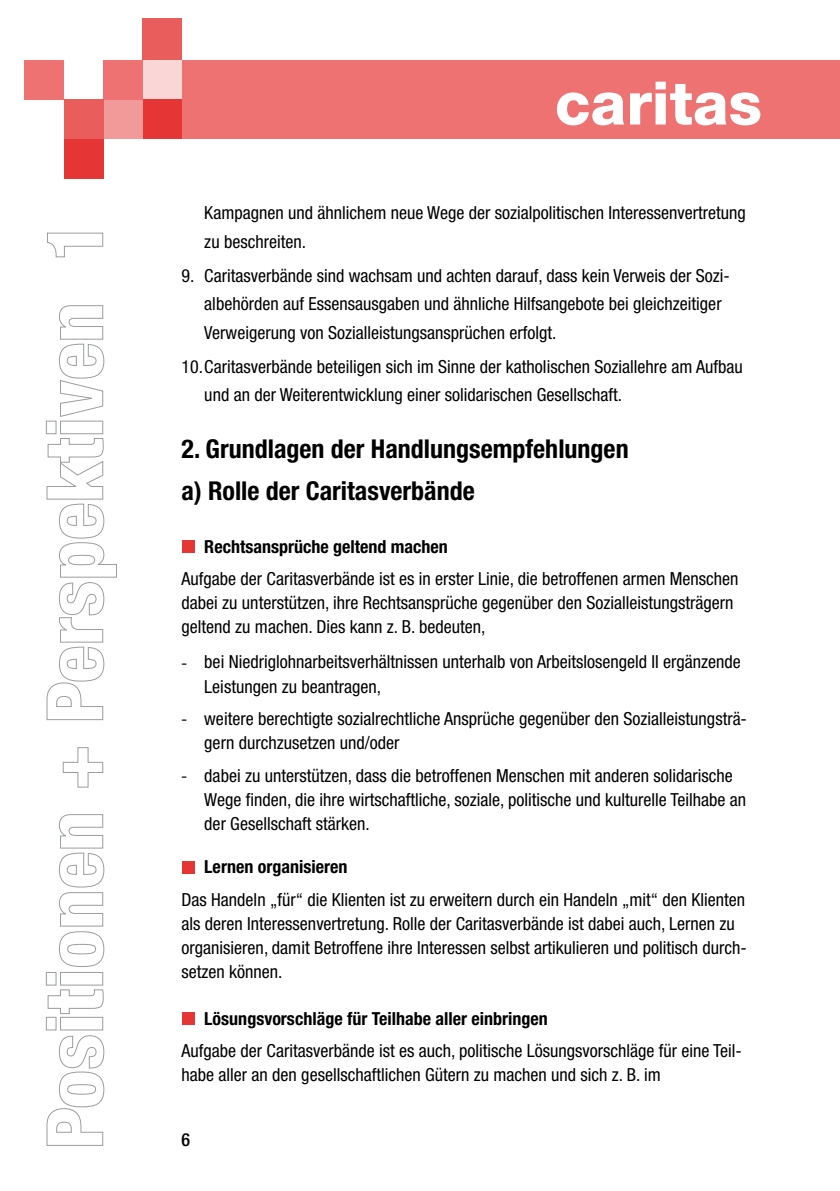
<style>
.page{position:relative;width:840px;height:1191px;background:#fff}
.page>*{position:absolute;margin:0;border:0;box-sizing:border-box;transform-origin:0 0}
.t1{font:800 60px "Helvetica Neue";color:#fff}
.t2{font:700 condensed 26px/42.6px "Helvetica Neue";color:#000}
.t3{font:condensed 18px/24px "Helvetica Neue";color:#000}
.t4{font:700 condensed 18px "Helvetica Neue";color:#000}
.t5{font:18px "Myriad Pro";color:#000}
.t6{font:500 condensed 18px "Helvetica Neue";color:#000}
</style>
<div class="page">
<div style="left:181px;top:60px;width:658px;height:79px;background:#ed7271"></div>
<svg style="left:45px;top:814px;width:60px;height:332px"></svg>
<svg style="left:62px;top:747px;width:42px;height:41px"></svg>
<svg style="left:45px;top:305px;width:72px;height:415px"></svg>
<svg style="left:47px;top:232px;width:57px;height:26px"></svg>
<div style="left:143px;top:60px;width:39px;height:40px;background:#fad7d6"></div>
<div style="left:143px;top:100px;width:39px;height:39px;background:#e53534"></div>
<div style="left:103px;top:100px;width:40px;height:39px;background:#f29a99"></div>
<div style="left:143px;top:18px;width:39px;height:42px;background:#ea5d5d"></div>
<div style="left:103px;top:60px;width:40px;height:40px;background:#ed7271"></div>
<div style="left:64px;top:100px;width:39px;height:39px;background:#ea5d5d"></div>
<div style="left:64px;top:139px;width:39px;height:39px;background:#e53534"></div>
<div style="left:25px;top:60px;width:39px;height:40px;background:#ed7271"></div>
<div style="left:181px;top:540px;width:13px;height:12px;background:#e53534"></div>
<div style="left:181px;top:860px;width:13px;height:13px;background:#e53534"></div>
<div style="left:181px;top:1011px;width:13px;height:13px;background:#e53534"></div>
<h1 class="t1" style="left:554px;top:67px;width:208px">caritas</h1>
<p class="t3" style="left:204px;top:199px;width:542px;line-height:28.4px">Kampagnen und ähnlichem neue Wege der sozialpolitischen Interessenvertretung zu beschreiten.</p>
<p class="t3" style="left:204px;top:261px;width:526px;line-height:28.4px">Caritasverbände sind wachsam und achten darauf, dass kein Verweis der Sozi&shy;albehörden auf Essensausgaben und ähnliche Hilfsangebote bei gleichzeitiger<br>Verweigerung von Sozialleistungsansprüchen erfolgt.</p>
<p class="t3" style="left:204px;top:352px;width:539px;line-height:28.4px;text-indent:-23px">10.Caritasverbände beteiligen sich im Sinne der katholischen Soziallehre am Aufbau und an der Weiterentwicklung einer solidarischen Gesellschaft.</p>
<h2 class="t2" style="left:181px;top:427px;width:448px">2. Grundlagen der Handlungsempfehlungen a) Rolle der Caritasverbände</h2>
<p class="t4" style="left:204px;top:535px;width:245px">Rechtsansprüche geltend machen</p>
<p class="t3" style="left:181px;top:566px;width:558px">Aufgabe der Caritasverbände ist es in erster Linie, die betroffenen armen Menschen dabei zu unterstützen, ihre Rechtsansprüche gegenüber den Sozialleistungsträgern geltend zu machen. Dies kann z. B. bedeuten,</p>
<p class="t3" style="left:204px;top:650px;width:538px">bei Niedriglohnarbeitsverhältnissen unterhalb von Arbeitslosengeld II ergänzende<br>Leistungen zu beantragen,</p>
<p class="t3" style="left:204px;top:706px;width:544px">weitere berechtigte sozialrechtliche Ansprüche gegenüber den Sozialleistungsträ&shy;gern durchzusetzen und/oder</p>
<p class="t3" style="left:204px;top:763px;width:543px">dabei zu unterstützen, dass die betroffenen Menschen mit anderen solidarische<br>Wege finden, die ihre wirtschaftliche, soziale, politische und kulturelle Teilhabe an der Gesellschaft stärken.</p>
<p class="t4" style="left:204px;top:856px;width:144px">Lernen organisieren</p>
<p class="t3" style="left:181px;top:887px;width:566px">Das Handeln „für“ die Klienten ist zu erweitern durch ein Handeln „mit“ den Klienten als deren Interessenvertretung. Rolle der Caritasverbände ist dabei auch, Lernen zu organisieren, damit Betroffene ihre Interessen selbst artikulieren und politisch durch&shy;setzen können.</p>
<p class="t4" style="left:204px;top:1007px;width:345px">Lösungsvorschläge für Teilhabe aller einbringen</p>
<p class="t3" style="left:181px;top:1038px;width:561px">Aufgabe der Caritasverbände ist es auch, politische Lösungsvorschläge für eine Teil&shy;habe aller an den gesellschaftlichen Gütern zu machen und sich z. B. im</p>
<p class="t3" style="left:181px;top:263px;width:14px">9.</p>
<p class="t5" style="left:181px;top:651px;width:7px">-</p>
<p class="t5" style="left:181px;top:708px;width:7px">-</p>
<p class="t5" style="left:181px;top:764px;width:7px">-</p>
<p class="t6" style="left:181px;top:1128px;width:10px">6</p>
</div>
